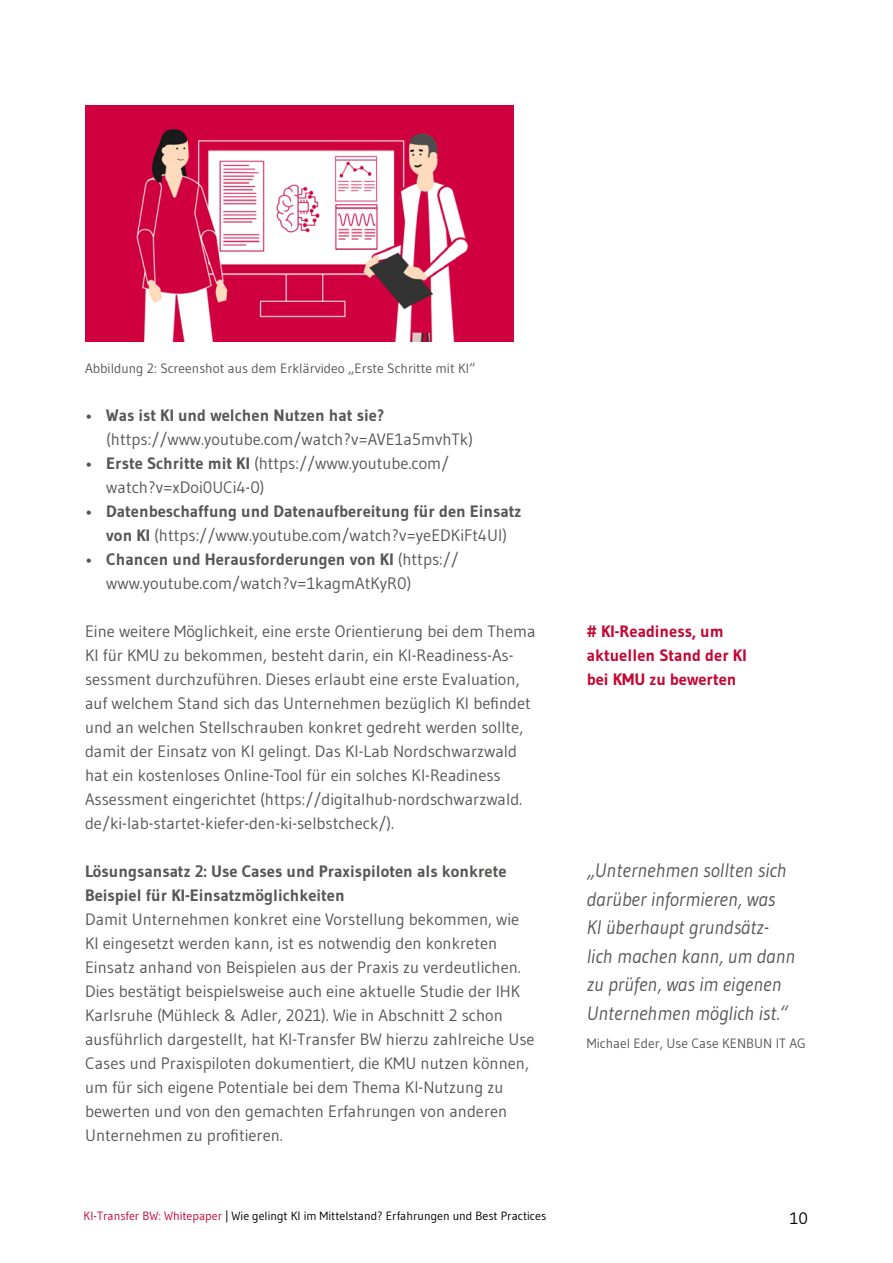
<style>
.page{position:relative;width:893px;height:1263px;background:#fff}
.page>*{position:absolute;margin:0;border:0;box-sizing:border-box;transform-origin:0 0}
.Zitat{font:italic 19.5px/28.5px "Gudea";color:#575756}
.Fließtext{font:16.5px/24px "Gudea";color:#575756}
.H3_Headline_3{font:700 16.5px/24px "Gudea";color:#575756;text-align:center}
.Hashtags{font:700 16.5px/24px "Gudea";color:#c50733}
.t1{font:16.5px "Gudea";color:#000}
.Bildunterschrift{font:13.5px "Gudea";color:#575756}
.Zitat-2{font:13.5px "Gudea";color:#575756}
.t2{font:12px "Gudea";color:#000}
.s1{font-weight:700}
.s2{font-weight:400}
.s3{color:#c50733}
</style>
<div class="page">
<img style="left:85px;top:106px;width:429px;height:235px">
<p class="Bildunterschrift" style="left:85px;top:360px;width:392px">Abbildung 2: Screenshot aus dem Erklärvideo „Erste Schritte mit KI“</p>
<p class="Fließtext" style="left:106px;top:403px;width:368px;text-indent:-21px">• <span class="s1">Was ist KI und welchen Nutzen hat sie? </span>(https://www.youtube.com/watch?v=AVE1a5mvhTk)</p>
<p class="Fließtext" style="left:106px;top:451px;width:345px;text-indent:-21px">• <span class="s1">Erste Schritte mit KI</span> (https://www.youtube.com/ watch?v=xDoi0UCi4-0)</p>
<p class="H3_Headline_3" style="left:85px;top:499px;width:438px"><span class="s2">•</span> Datenbeschaffung und Datenaufbereitung für den Einsatz von KI <span class="s2">(https://www.youtube.com/watch?v=yeEDKiFt4UI)</span></p>
<p class="Fließtext" style="left:106px;top:547px;width:354px;text-indent:-21px">• <span class="s1">Chancen und Herausforderungen von KI</span> (https:// www.youtube.com/watch?v=1kagmAtKyR0)</p>
<p class="Fließtext" style="left:85px;top:619px;width:452px">Eine weitere Möglichkeit, eine erste Orientierung bei dem Thema KI für KMU zu bekommen, besteht darin, ein KI-Readiness-As&shy;sessment durchzuführen. Dieses erlaubt eine erste Evaluation, auf welchem Stand sich das Unternehmen bezüglich KI befindet und an welchen Stellschrauben konkret gedreht werden sollte, damit der Einsatz von KI gelingt. Das KI-Lab Nordschwarzwald hat ein kostenloses Online-Tool für ein solches KI-Readiness Assessment eingerichtet (https://digitalhub-nordschwarzwald. de/ki-lab-startet-kiefer-den-ki-selbstcheck/).</p>
<h3 class="H3_Headline_3" style="left:85px;top:859px;width:423px;text-align:left">Lösungsansatz 2: Use Cases und Praxispiloten als konkrete<br>Beispiel für KI-Einsatzmöglichkeiten</h3>
<p class="Fließtext" style="left:85px;top:907px;width:451px">Damit Unternehmen konkret eine Vorstellung bekommen, wie KI eingesetzt werden kann, ist es notwendig den konkreten Einsatz anhand von Beispielen aus der Praxis zu verdeutlichen.<br>Dies bestätigt beispielsweise auch eine aktuelle Studie der IHK Karlsruhe (Mühleck &amp; Adler, 2021). Wie in Abschnitt 2 schon ausführlich dargestellt, hat KI-Transfer BW hierzu zahlreiche Use Cases und Praxispiloten dokumentiert, die KMU nutzen können, um für sich eigene Potentiale bei dem Thema KI-Nutzung zu bewerten und von den gemachten Erfahrungen von anderen Unternehmen zu profitieren.</p>
<p class="Hashtags" style="left:587px;top:619px;width:161px"># KI-Readiness, um aktuellen Stand der KI bei KMU zu bewerten</p>
<p class="Zitat" style="left:587px;top:856px;width:210px">„Unternehmen sollten sich darüber informieren, was<br>KI überhaupt grundsätz&shy;lich machen kann, um dann zu prüfen, was im eigenen<br>Unternehmen möglich ist.“</p>
<p class="Zitat-2" style="left:587px;top:1035px;width:221px">Michael Eder, Use Case KENBUN IT AG</p>
<p class="t2" style="left:84px;top:1208px;width:464px"><span class="s3">KI-Transfer BW: Whitepaper</span> | Wie gelingt KI im Mittelstand? Erfahrungen und Best Practices</p>
<p class="t1" style="left:790px;top:1208px;width:20px">10</p>
</div>
